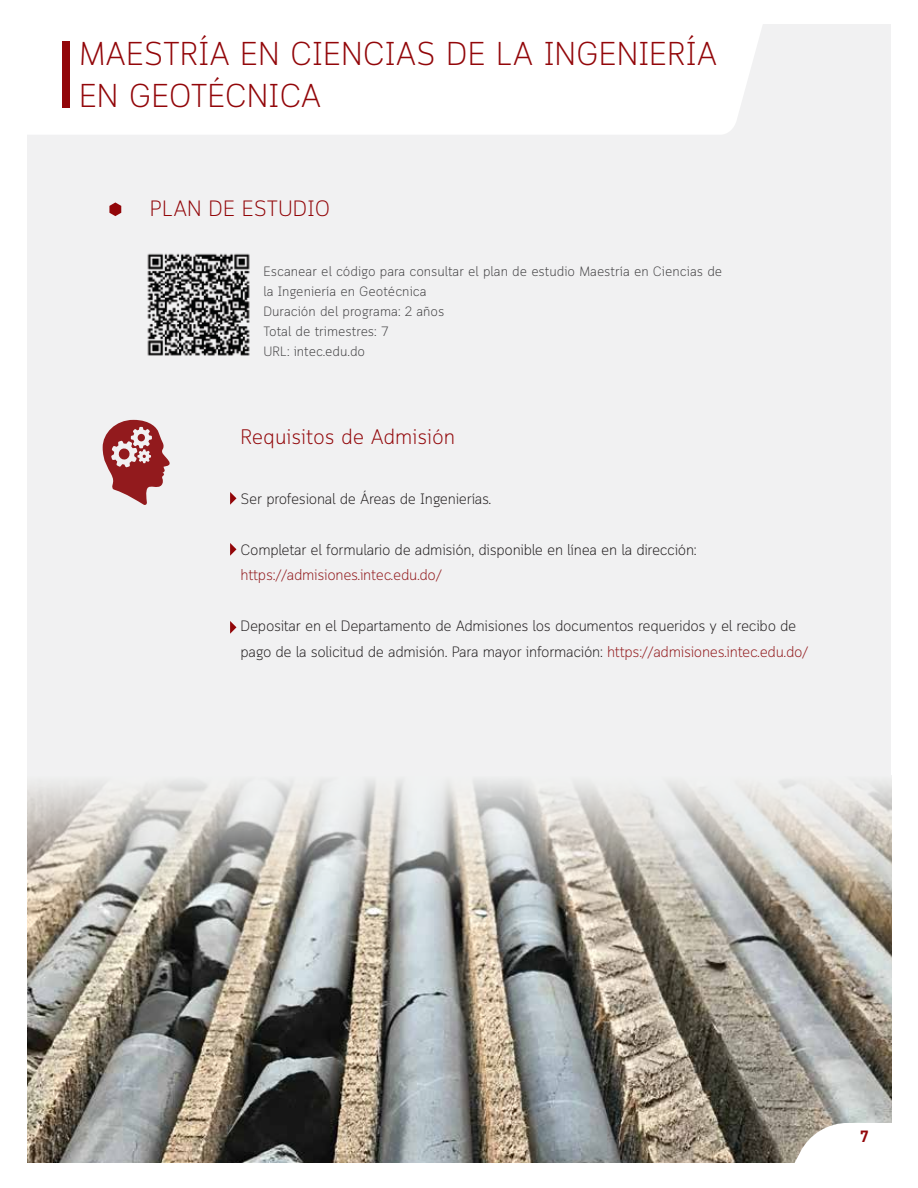
<style>
.page{position:relative;width:918px;height:1188px;background:#fff}
.page>*{position:absolute;margin:0;border:0;box-sizing:border-box;transform-origin:0 0}
.t1{font:300 33px/42px "Cloud";color:#920609}
.t2{font:300 22.2px "Cloud";color:#920609}
.t3{font:300 21px "Cloud";color:#920609}
.t4{font:700 16.05px "DIN Pro";color:#920609}
.t5{font:300 15px/25.5px "Cloud";letter-spacing:-.02em;color:#231f20}
.t6{font:300 15px "Cloud";letter-spacing:-.02em;color:#921a1d}
.t7{font:300 13.5px/19.8px "Cloud";color:#414042}
.s1{color:#921a1d}
</style>
<div class="page">
<div style="left:27px;top:24px;width:864px;height:1134px;background:#f1f1f2"></div>
<div style="left:27px;top:24px;width:735px;height:110px;background:#fff"></div>
<svg style="left:109px;top:202px;width:12px;height:14px"></svg>
<img style="left:147px;top:253px;width:103px;height:103px">
<svg style="left:103px;top:420px;width:67px;height:85px"></svg>
<svg style="left:230px;top:492px;width:6px;height:13px"></svg>
<svg style="left:230px;top:543px;width:6px;height:13px"></svg>
<svg style="left:230px;top:621px;width:6px;height:13px"></svg>
<img style="left:27px;top:906px;width:864px;height:256px">
<svg style="left:27px;top:781px;width:864px;height:125px"></svg>
<div style="left:62px;top:41px;width:7px;height:66px;background:#920609"></div>
<svg style="left:792px;top:1123px;width:99px;height:40px"></svg>
<h1 class="t1" style="left:79px;top:35px;width:640px">MAESTRÍA EN CIENCIAS DE LA INGENIERÍA<br>EN GEOTÉCNICA</h1>
<h2 class="t2" style="left:150px;top:195px;width:182px">PLAN DE ESTUDIO</h2>
<p class="t7" style="left:263px;top:263px;width:460px">Escanear el código para consultar el plan de estudio Maestría en Ciencias de la Ingeniería en Geotécnica<br>Duración del programa: 2 años<br>Total de trimestres: 7<br>URL: intec.edu.do</p>
<h3 class="t3" style="left:241px;top:425px;width:216px">Requisitos de Admisión</h3>
<p class="t5" style="left:241px;top:487px;width:252px">Ser profesional de Áreas de Ingenierías.</p>
<p class="t5" style="left:241px;top:538px;width:458px">Completar el formulario de admisión, disponible en línea en la dirección:</p>
<p class="t6" style="left:241px;top:566px;width:203px">https://admisiones.intec.edu.do/</p>
<p class="t5" style="left:241px;top:614px;width:569px">Depositar en el Departamento de Admisiones los documentos requeridos y el recibo de pago de la solicitud de admisión. Para mayor información: <span class="s1">https://admisiones.intec.edu.do/</span></p>
<p class="t4" style="left:860px;top:1125px;width:10px">7</p>
</div>
